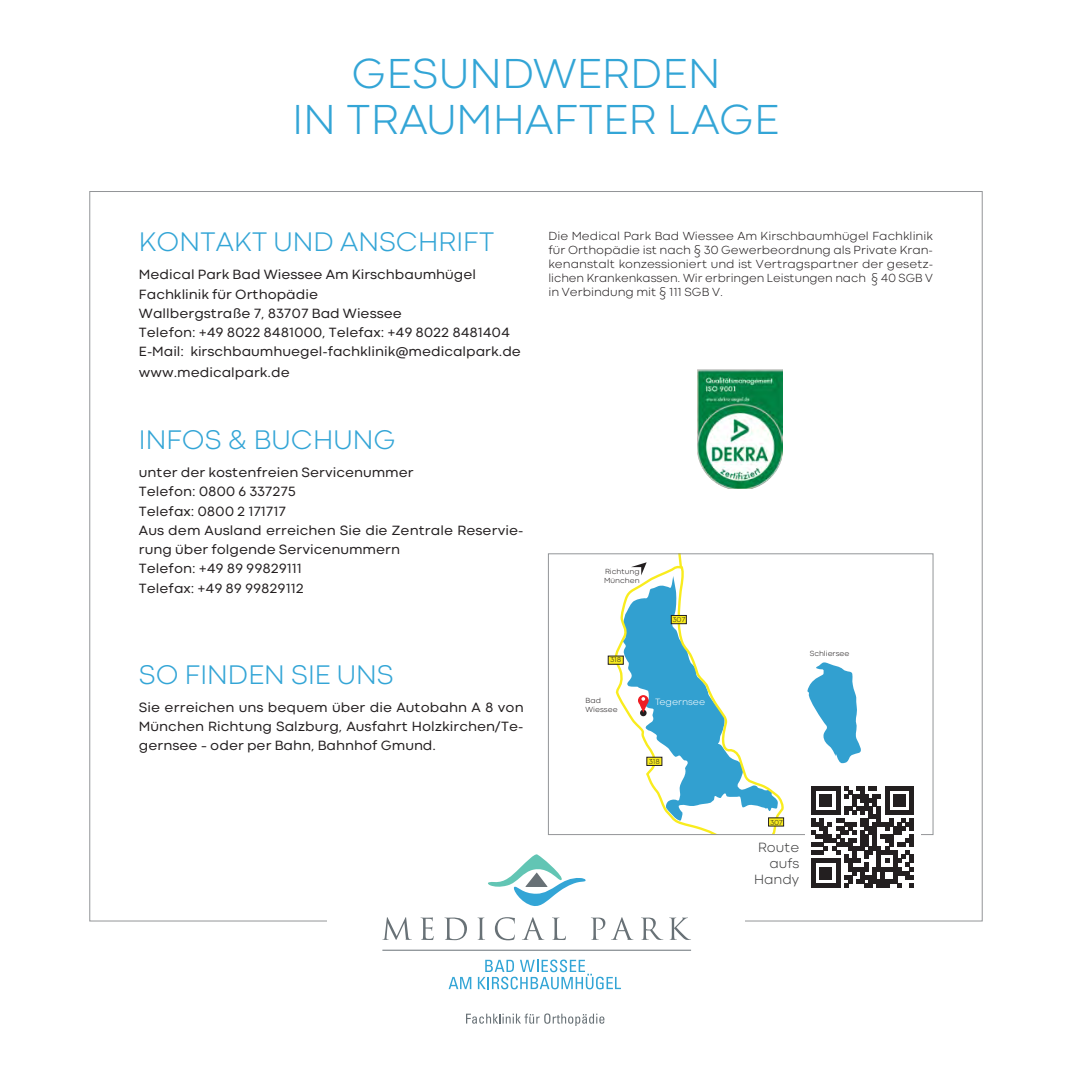
<style>
.page{position:relative;width:1072px;height:1072px;background:#fff}
.page>*{position:absolute;margin:0;border:0;box-sizing:border-box;transform-origin:0 0}
.t1{font:300 43.75px/45.5px "Codec Cold";letter-spacing:.01em;color:#33a5d6;text-align:center}
.t2{font:300 28px "Codec Cold";color:#33a5d6}
.t3{font:14px/19.2px "Codec Cold";color:#231f20}
.t4{font:300 14px/15.8px "Codec Cold";color:#3e3e3f;text-align:right}
.t5{font:300 12.25px/14px "Codec Cold";color:#231f20;text-align:justify}
.t6{font:300 9.62px "Codec Cold";color:#fff}
.t7{font:300 7.7px/9.3px "Codec Cold";color:#231f20}
.t8{font:300 7.52px "Codec Cold";color:#231f20}
</style>
<div class="page">
<div style="left:89px;top:191px;width:893px;height:730px;background:#fff;border:1px solid #939598"></div>
<div style="left:327px;top:865px;width:418px;height:78px;background:#fff"></div>
<img style="left:697px;top:369px;width:86px;height:119px">
<div style="left:608px;top:656px;width:15px;height:8px;background:#f9ec1e"></div>
<svg style="left:613px;top:555px;width:172px;height:278px"></svg>
<svg style="left:807px;top:662px;width:54px;height:101px"></svg>
<div style="left:548px;top:553px;width:385px;height:282px;border:1px solid #939598"></div>
<div style="left:805px;top:779px;width:115px;height:115px;background:#fff"></div>
<svg style="left:811px;top:786px;width:102px;height:101px"></svg>
<svg style="left:466px;top:1013px;width:138px;height:12px"></svg>
<svg style="left:488px;top:854px;width:98px;height:52px"></svg>
<hr style="left:382px;top:949px;width:309px;height:1px;background:#687176">
<svg style="left:384px;top:917px;width:25px;height:22px"></svg>
<svg style="left:420px;top:917px;width:13px;height:23px"></svg>
<svg style="left:444px;top:917px;width:23px;height:23px"></svg>
<svg style="left:477px;top:917px;width:8px;height:22px"></svg>
<svg style="left:495px;top:917px;width:20px;height:23px"></svg>
<svg style="left:524px;top:917px;width:18px;height:22px"></svg>
<svg style="left:552px;top:917px;width:14px;height:23px"></svg>
<svg style="left:591px;top:917px;width:14px;height:22px"></svg>
<svg style="left:613px;top:917px;width:18px;height:22px"></svg>
<svg style="left:641px;top:917px;width:20px;height:22px"></svg>
<svg style="left:669px;top:917px;width:20px;height:22px"></svg>
<svg style="left:448px;top:976px;width:23px;height:13px"></svg>
<svg style="left:478px;top:959px;width:143px;height:30px"></svg>
<h1 class="t1" style="left:292px;top:51px;width:488px">GESUNDWERDEN<br>IN TRAUMHAFTER LAGE</h1>
<h2 class="t2" style="left:139px;top:225px;width:357px">KONTAKT UND ANSCHRIFT</h2>
<p class="t3" style="left:139px;top:265px;width:383px">Medical Park Bad Wiessee Am Kirschbaumhügel Fachklinik für Orthopädie<br>Wallbergstraße 7, 83707 Bad Wiessee<br>Telefon: +49 8022 8481000, Telefax: +49 8022 8481404<br>E-Mail: kirschbaumhuegel-fachklinik@medicalpark.de</p>
<p class="t3" style="left:139px;top:363px;width:152px">www.medicalpark.de</p>
<h2 class="t2" style="left:139px;top:423px;width:258px">INFOS &amp; BUCHUNG</h2>
<p class="t3" style="left:139px;top:463px;width:386px">unter der kostenfreien Servicenummer<br>Telefon: 0800 6 337275<br>Telefax: 0800 2 171717<br>Aus dem Ausland erreichen Sie die Zentrale Reservie&shy;rung über folgende Servicenummern<br>Telefon: +49 89 99829111<br>Telefax: +49 89 99829112</p>
<h2 class="t2" style="left:139px;top:658px;width:256px">SO FINDEN SIE UNS</h2>
<p class="t3" style="left:139px;top:697px;width:386px;text-align:justify">Sie erreichen uns bequem über die Autobahn A 8 von München Richtung Salzburg, Ausfahrt Holzkirchen/Te&shy;gernsee – oder per Bahn, Bahnhof Gmund.</p>
<p class="t5" style="left:548px;top:229px;width:386px">Die Medical Park Bad Wiessee Am Kirschbaumhügel Fachklinik für Orthopädie ist nach § 30 Gewerbeordnung als Private Kran&shy;kenanstalt konzessioniert und ist Vertragspartner der gesetz&shy;lichen Krankenkassen. Wir erbringen Leistungen nach § 40 SGB V in Verbindung mit § 111 SGB V.</p>
<p class="t7" style="left:604px;top:566px;width:37px">Richtung<br>München</p>
<p class="t8" style="left:610px;top:655px;width:13px">318</p>
<p class="t8" style="left:672px;top:615px;width:14px">307</p>
<p class="t7" style="left:585px;top:696px;width:34px">Bad<br>Wiessee</p>
<p class="t6" style="left:655px;top:696px;width:52px">Tegernsee</p>
<p class="t8" style="left:648px;top:757px;width:13px">318</p>
<p class="t7" style="left:809px;top:649px;width:41px">Schliersee</p>
<p class="t8" style="left:770px;top:817px;width:14px">307</p>
<p class="t4" style="left:754px;top:840px;width:47px">Route aufs<br>Handy</p>
</div>
